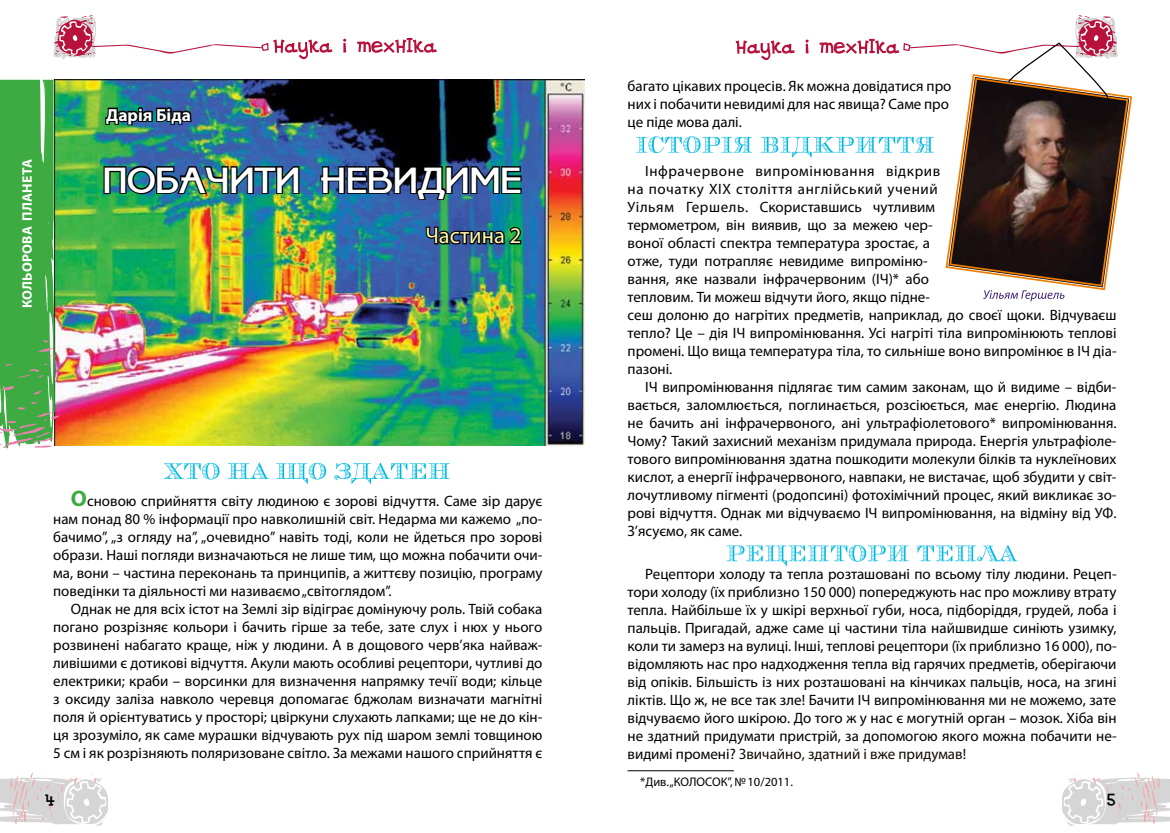
<style>
.page{position:relative;width:1170px;height:833px;background:#fff}
.page>*{position:absolute;margin:0;border:0;box-sizing:border-box;transform-origin:0 0}
.t1{font:41.62px "Ukrainian Ambassadore Type";color:#fff}
.t2{font:22.5px "Myriad Pro";color:#fff7b0}
.t3{font:700 17.5px "Myriad Pro";color:#fff}
.t4{font:17.5px "DS Goose";color:#000}
.t5{font:15px/18px "Myriad Pro";color:#000;text-align:justify}
.t6{font:700 13.75px "Myriad Pro";letter-spacing:.015em;color:#fff}
.t7{font:12.5px "Myriad Pro";color:#000}
.s1{font-weight:700;font-size:22.5px;color:#3daa42}
.s2{color:#130e04}
</style>
<div class="page">
<img style="left:59px;top:80px;width:525px;height:366px">
<svg style="left:0;top:80px;width:59px;height:369px"></svg>
<svg style="left:53px;top:15px;width:383px;height:45px"></svg>
<svg style="left:1062px;top:772px;width:107px;height:53px"></svg>
<svg style="left:0;top:772px;width:108px;height:53px"></svg>
<svg style="left:164px;top:462px;width:285px;height:22px"></svg>
<svg style="left:726px;top:545px;width:291px;height:21px"></svg>
<hr style="left:627px;top:770px;width:106px;height:1px;background:#000">
<img style="left:319px;top:164px;width:204px;height:82px">
<img style="left:102px;top:92px;width:199px;height:104px">
<svg style="left:636px;top:15px;width:493px;height:286px"></svg>
<p class="t6" style="left:18px;top:308px;width:151px;rotate:-90deg">КОЛЬОРОВА ПЛАНЕТА</p>
<p class="t3" style="left:106px;top:103px;width:86px">Дарія Біда</p>
<h1 class="t1" style="left:103px;top:162px;width:420px">ПОБАЧИТИ НЕВИДИМЕ</h1>
<h2 class="t2" style="left:425px;top:222px;width:97px">Частина 2</h2>
<p class="t5" style="left:53px;top:492px;width:491px;text-indent:18px"><span class="s1">О</span>сновою сприйняття світу людиною є зорові відчуття. Саме зір дарує нам понад 80 % інформації про навколишній світ. Недарма ми кажемо „по&shy;бачимо”, „з огляду на”, „очевидно” навіть тоді, коли не йдеться про зорові образи. Наші погляди визначаються не лише тим, що можна побачити очи&shy;ма, вони – частина переконань та принципів, а життєву позицію, програму поведінки та діяльності ми називаємо „світоглядом”.</p>
<p class="t5" style="left:53px;top:600px;width:491px;text-indent:18px">Однак не для всіх істот на Землі зір відіграє домінуючу роль. Твій собака погано розрізняє кольори і бачить гірше за тебе, зате слух і нюх у нього розвинені набагато краще, ніж у людини. А в дощового черв’яка найваж&shy;ливішими є дотикові відчуття. Акули мають особливі рецептори, чутливі до електрики; краби – ворсинки для визначення напрямку течії води; кільце з оксиду заліза навколо черевця допомагає бджолам визначати магнітні поля й орієнтуватись у просторі; цвіркуни слухають лапками; ще не до кін&shy;ця зрозуміло, як саме мурашки відчувають рух під шаром землі товщиною 5 см і як розрізняють поляризоване світло. За межами нашого сприйняття є</p>
<p class="t5" style="left:627px;top:77px;width:325px;text-align:left">багато цікавих процесів. Як можна довідатися про них і побачити невидимі для нас явища? Саме про це піде мова далі.</p>
<p class="t5" style="left:627px;top:161px;width:490px;text-align:left;text-indent:18px">Інфрачервоне випромінювання відкрив<br>на початку XIX століття англійський учений<br>Уільям Гершель. Скориставшись чутливим<br>термометром, він виявив, що за межею чер-<br>воної області спектра температура зростає, а<br>отже, туди потрапляє невидиме випроміню-<br>вання, яке назвали інфрачервоним (ІЧ)* або<br>тепловим. Ти можеш відчути його, якщо підне-<br>сеш долоню до нагрітих предметів, наприклад, до своєї щоки. Відчуваєш тепло? Це – дія ІЧ випромінювання. Усі нагріті тіла випромінюють теплові промені. Що вища температура тіла, то сильніше воно випромінює в ІЧ діа&shy;пазоні.</p>
<p class="t5" style="left:627px;top:377px;width:490px;text-indent:18px">ІЧ випромінювання підлягає тим самим законам, що й видиме – відби&shy;вається, заломлюється, поглинається, розсіюється, має енергію. Людина не бачить ані інфрачервоного, ані ультрафіолетового* випромінювання.<br>Чому? Такий захисний механізм придумала природа. Енергія ультрафіоле&shy;тового випромінювання здатна пошкодити молекули білків та нуклеїнових кислот, а енергії інфрачервоного, навпаки, не вистачає, щоб збудити у світ&shy;лочутливому пігменті (родопсині) фотохімічний процес, який викликає зо&shy;рові відчуття. Однак ми відчуваємо ІЧ випромінювання, на відміну від УФ.<br>З’ясуємо, як саме.</p>
<p class="t5" style="left:627px;top:565px;width:490px;text-indent:18px">Рецептори холоду та тепла розташовані по всьому тілу людини. Рецеп&shy;тори холоду (їх приблизно 150 000) попереджують нас про можливу втрату тепла. Найбільше їх у шкірі верхньої губи, носа, підборіддя, грудей, лоба і пальців. Пригадай, адже саме ці частини тіла найшвидше синіють узимку, коли ти замерз на вулиці. Інші, теплові рецептори (їх приблизно 16 000), по&shy;відомляють нас про надходження тепла від гарячих предметів, оберігаючи від опіків. Більшість із них розташовані на кінчиках пальців, носа, на згині ліктів. Що ж, не все так зле! Бачити ІЧ випромінювання ми не можемо, зате відчуваємо його шкірою. До того ж у нас є могутній орган – мозок. Хіба він не здатний придумати пристрій, за допомогою якого можна побачити не&shy;видимі промені? <span class="s2">Звичайно, здатний і вже придумав!</span></p>
<p class="t7" style="left:640px;top:774px;width:154px">*Див. „КОЛОСОК”, № 10/2011.</p>
<p class="t4" style="left:45px;top:789px;width:11px">4</p>
<p class="t4" style="left:1107px;top:789px;width:10px">5</p>
</div>
